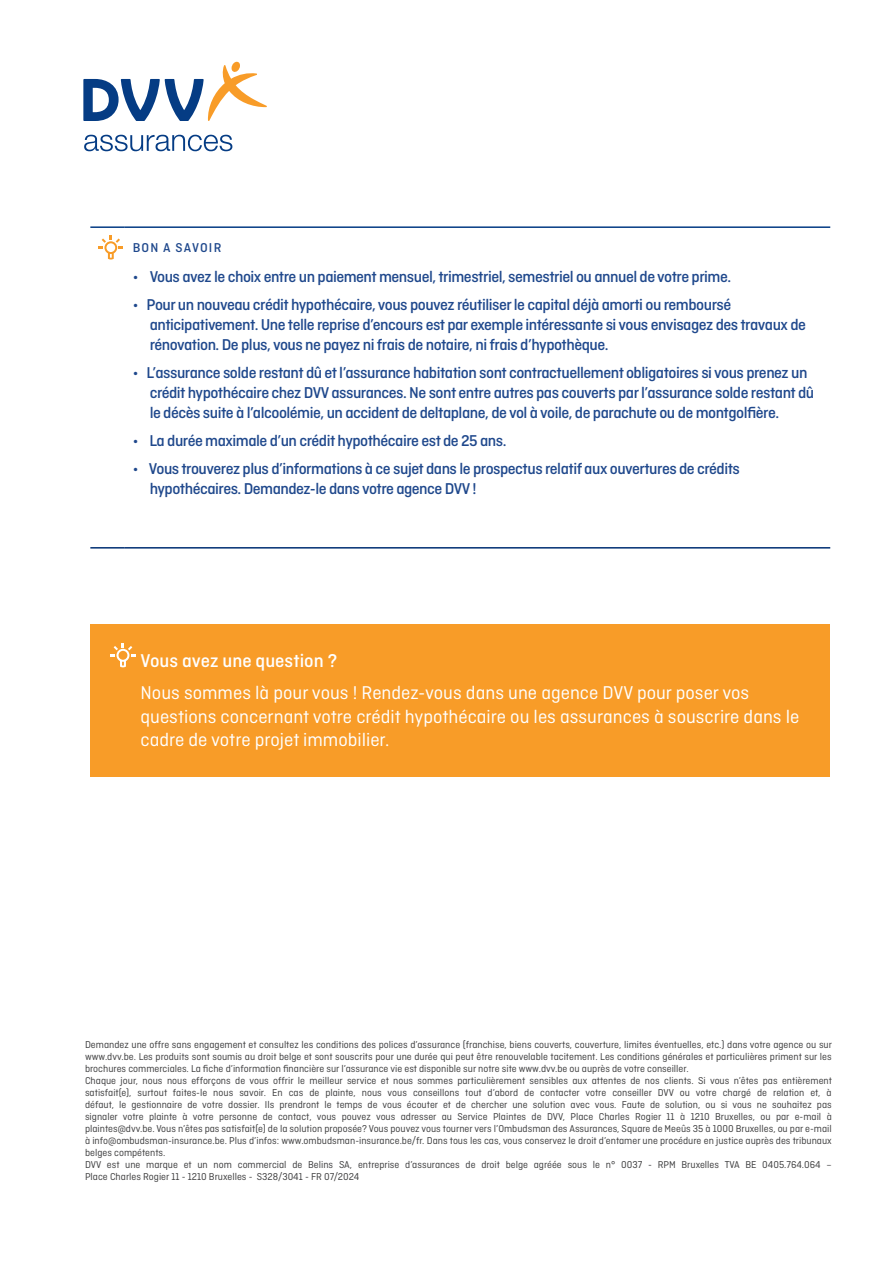
<style>
.page{position:relative;width:893px;height:1263px;background:#fff}
.page>*{position:absolute;margin:0;border:0;box-sizing:border-box;transform-origin:0 0}
.t1{font:19.5px/23.4px "Ciutadella";color:#fff}
.t2{font:500 19.5px "Ciutadella";color:#fff}
.t3{font:500 16.5px/19.8px "Ciutadella";letter-spacing:-.03em;color:#1f488c}
.t4{font:500 13.5px "Ciutadella";letter-spacing:.09em;color:#1f488c}
.t5{font:10.5px/12px "Ciutadella";color:#3e3e3f}
</style>
<div class="page">
<div style="left:90px;top:624px;width:740px;height:152px;background:#f89c28"></div>
<svg style="left:111px;top:643px;width:24px;height:24px"></svg>
<svg style="left:83px;top:62px;width:184px;height:59px"></svg>
<svg style="left:84px;top:135px;width:148px;height:16px"></svg>
<hr style="left:90px;top:226px;width:34px;height:2px;background:#053c84">
<hr style="left:124px;top:226px;width:706px;height:2px;background:#053c84">
<hr style="left:90px;top:547px;width:34px;height:2px;background:#002f73">
<hr style="left:124px;top:547px;width:706px;height:2px;background:#002f73">
<svg style="left:99px;top:236px;width:24px;height:24px"></svg>
<p class="t4" style="left:133px;top:240px;width:90px">BON A SAVOIR</p>
<h2 class="t3" style="left:133px;top:266px;width:600px">• Vous avez le choix entre un paiement mensuel, trimestriel, semestriel ou annuel de votre prime.</h2>
<p class="t3" style="left:150px;top:295px;width:658px;text-indent:-17px">• Pour un nouveau crédit hypothécaire, vous pouvez réutiliser le capital déjà amorti ou remboursé anticipativement. Une telle reprise d’encours est par exemple intéressante si vous envisagez des travaux de rénovation. De plus, vous ne payez ni frais de notaire, ni frais d’hypothèque.</p>
<p class="t3" style="left:150px;top:363px;width:666px;text-indent:-17px">• L’assurance solde restant dû et l’assurance habitation sont contractuellement obligatoires si vous prenez un crédit hypothécaire chez DVV assurances. Ne sont entre autres pas couverts par l’assurance solde restant dû le décès suite à l’alcoolémie, un accident de deltaplane, de vol à voile, de parachute ou de montgolfière.</p>
<h2 class="t3" style="left:133px;top:430px;width:375px">• La durée maximale d’un crédit hypothécaire est de 25 ans.</h2>
<h2 class="t3" style="left:150px;top:459px;width:592px;text-indent:-17px">• Vous trouverez plus d’informations à ce sujet dans le prospectus relatif aux ouvertures de crédits hypothécaires. Demandez-le dans votre agence DVV !</h2>
<h1 class="t2" style="left:141px;top:650px;width:198px">Vous avez une question ?</h1>
<h1 class="t1" style="left:141px;top:681px;width:660px">Nous sommes là pour vous ! Rendez-vous dans une agence DVV pour poser vos questions concernant votre crédit hypothécaire ou les assurances à souscrire dans le cadre de votre projet immobilier.</h1>
<p class="t5" style="left:85px;top:1038px;width:748px">Demandez une offre sans engagement et consultez les conditions des polices d’assurance (franchise, biens couverts, couverture, limites éventuelles, etc.) dans votre agence ou sur www.dvv.be. Les produits sont soumis au droit belge et sont souscrits pour une durée qui peut être renouvelable tacitement. Les conditions générales et particulières priment sur les brochures commerciales. La fiche d’information financière sur l’assurance vie est disponible sur notre site www.dvv.be ou auprès de votre conseiller.<br>Chaque jour, nous nous efforçons de vous offrir le meilleur service et nous sommes particulièrement sensibles aux attentes de nos clients. Si vous n’êtes pas entièrement satisfait(e), surtout faites-le nous savoir. En cas de plainte, nous vous conseillons tout d’abord de contacter votre conseiller DVV ou votre chargé de relation et, à défaut, le gestionnaire de votre dossier. Ils prendront le temps de vous écouter et de chercher une solution avec vous. Faute de solution, ou si vous ne souhaitez pas signaler votre plainte à votre personne de contact, vous pouvez vous adresser au Service Plaintes de DVV, Place Charles Rogier 11 à 1210 Bruxelles, ou par e-mail à plaintes@dvv.be. Vous n’êtes pas satisfait(e) de la solution proposée? Vous pouvez vous tourner vers l’Ombudsman des Assurances, Square de Meeûs 35 à 1000 Bruxelles, ou par e-mail à info@ombudsman-insurance.be. Plus d’infos: www.ombudsman-insurance.be/fr. Dans tous les cas, vous conservez le droit d’entamer une procédure en justice auprès des tribunaux belges compétents.<br>DVV est une marque et un nom commercial de Belins SA, entreprise d’assurances de droit belge agréée sous le n° 0037 - RPM Bruxelles TVA BE 0405.764.064 – Place Charles Rogier 11 - 1210 Bruxelles - S328/3041 - FR 07/2024</p>
</div>
